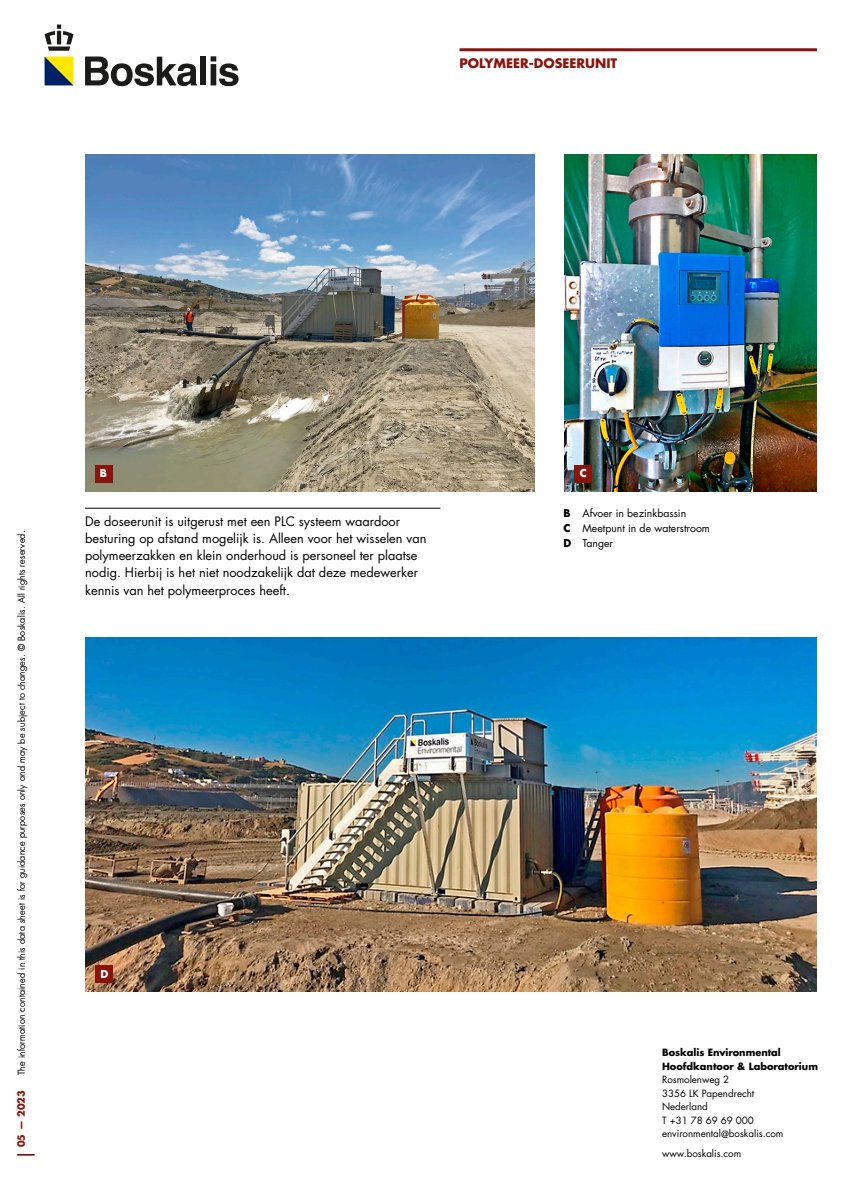
<style>
.page{position:relative;width:851px;height:1191px;background:#fff}
.page>*{position:absolute;margin:0;border:0;box-sizing:border-box;transform-origin:0 0}
.body_upperline{font:12.75px/17.2px "Futura Std";color:#000}
.Subheading_rood{font:700 12.75px "Futura Std";color:#89140c}
.t1{font:700 10.65px "Futura Std";color:#fff}
.captions{font:10.5px "Futura Std";color:#000}
._000_BOS_Address{font:9.75px/13.5px "Futura Std";color:#000}
.address_bold{font:700 9.75px "Futura Std";color:#000}
._000_JEC_Address{font:9.75px "Futura Std";color:#000}
.t2{font:700 9.75px "Futura Std";letter-spacing:.01em;color:#89140c}
.t3{font:300 9px "Futura Std";letter-spacing:.025em;color:#000}
.s1{font-weight:700}
</style>
<div class="page">
<svg style="left:45px;top:57px;width:28px;height:28px"></svg>
<svg style="left:85px;top:57px;width:112px;height:29px"></svg>
<div style="left:200px;top:57px;width:6px;height:28px;background:#1b1b1a"></div>
<svg style="left:210px;top:56px;width:28px;height:30px"></svg>
<svg style="left:45px;top:25px;width:28px;height:26px"></svg>
<svg style="left:17px;top:1154px;width:17px;height:1px"></svg>
<img style="left:85px;top:155px;width:449px;height:336px">
<hr style="left:459px;top:48px;width:357px;height:3px;background:#89140c">
<img style="left:564px;top:155px;width:252px;height:336px">
<img style="left:85px;top:638px;width:731px;height:353px">
<div style="left:95px;top:465px;width:17px;height:17px;background:#89140c"></div>
<div style="left:574px;top:465px;width:17px;height:17px;background:#89140c"></div>
<div style="left:96px;top:965px;width:17px;height:18px;background:#89140c"></div>
<hr style="left:85px;top:508px;width:355px;height:1px;background:#000">
<p class="Subheading_rood" style="left:459px;top:55px;width:159px">POLYMEER-DOSEERUNIT</p>
<p class="t3" style="left:16px;top:1074px;width:546px;rotate:-90deg">The information contained in this data sheet is for guidance purposes only and may be subject to changes. © Boskalis. All rights reserved.</p>
<p class="t2" style="left:15px;top:1147px;width:59px;rotate:-90deg">05 — 2023</p>
<p class="t1" style="left:100px;top:466px;width:9px">B</p>
<p class="t1" style="left:579px;top:466px;width:9px">C</p>
<p class="body_upperline" style="left:85px;top:512px;width:343px">De doseerunit is uitgerust met een PLC systeem waardoor besturing op afstand mogelijk is. Alleen voor het wisselen van polymeerzakken en klein onderhoud is personeel ter plaatse nodig. Hierbij is het niet noodzakelijk dat deze medewerker kennis van het polymeerproces heeft.</p>
<p class="captions" style="left:563px;top:506px;width:124px"><span class="s1">B</span> Afvoer in bezinkbassin</p>
<p class="captions" style="left:563px;top:521px;width:148px"><span class="s1">C</span> Meetpunt in de waterstroom</p>
<p class="captions" style="left:563px;top:536px;width:51px"><span class="s1">D</span> Tanger</p>
<p class="t1" style="left:100px;top:966px;width:10px">D</p>
<p class="address_bold" style="left:662px;top:1046px;width:120px">Boskalis Environmental</p>
<p class="address_bold" style="left:662px;top:1059px;width:157px">Hoofdkantoor &amp; Laboratorium</p>
<p class="_000_BOS_Address" style="left:662px;top:1073px;width:69px">Rosmolenweg 2</p>
<p class="_000_BOS_Address" style="left:662px;top:1086px;width:94px">3356 LK Papendrecht<br>Nederland</p>
<p class="_000_BOS_Address" style="left:662px;top:1113px;width:93px">T +31 78 69 69 000</p>
<p class="_000_JEC_Address" style="left:662px;top:1127px;width:123px">environmental@boskalis.com</p>
<p class="_000_BOS_Address" style="left:662px;top:1146px;width:81px">www.boskalis.com</p>
</div>
